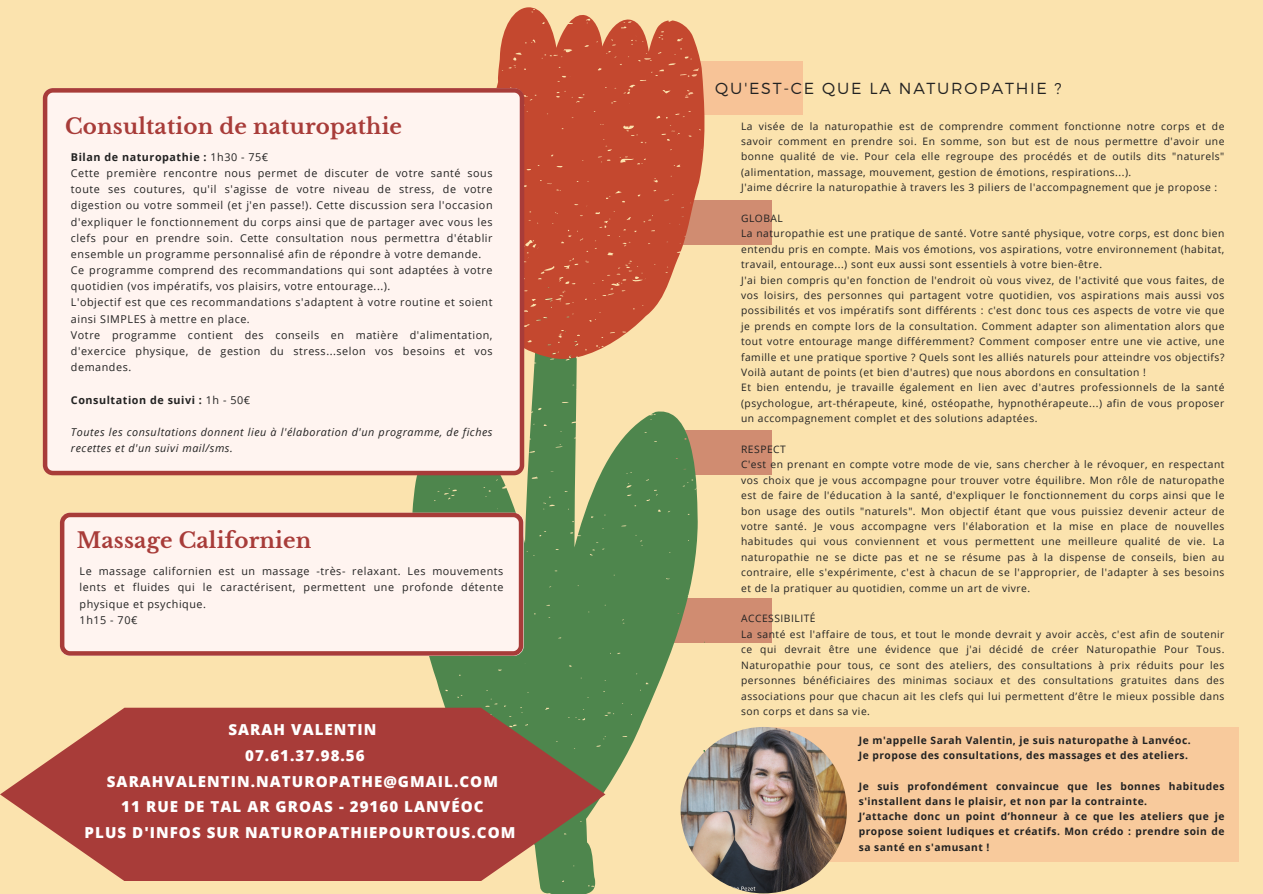
<style>
.page{position:relative;width:1263px;height:894px;background:#fff}
.page>*{position:absolute;margin:0;border:0;box-sizing:border-box;transform-origin:0 0}
.t1{font:700 21.45px "Libre Baskerville";letter-spacing:.01em;color:#a83c39}
.t2{font:300 16.05px "Montserrat";letter-spacing:.11em;color:#222}
.t3{font:800 15.15px "Open Sans";letter-spacing:.07em;color:#fff}
.t4{font:10.8px/16.2px "Open Sans";letter-spacing:.05em;color:#222;text-align:justify}
.t5{font:italic 10.8px/16.2px "Open Sans";letter-spacing:.05em;color:#222}
.t6{font:700 10.8px "Open Sans";letter-spacing:.05em;color:#222}
.t7{font:10.2px/15.5px "Open Sans";letter-spacing:.05em;color:#222;text-align:justify}
.t8{font:700 10.2px/15.3px "Open Sans";letter-spacing:.05em;color:#222}
.s1{font-weight:400}
</style>
<div class="page">
<div style="left:0;top:0;width:1263px;height:893px;background:#fbe3ae"></div>
<div style="left:677px;top:61px;width:126px;height:53px;background:#f7c397"></div>
<div style="left:657px;top:200px;width:115px;height:44px;background:#d08c71"></div>
<div style="left:657px;top:430px;width:115px;height:44px;background:#d08c71"></div>
<div style="left:644px;top:598px;width:128px;height:44px;background:#d08c71"></div>
<svg style="left:410px;top:446px;width:294px;height:447px;fill:#4e864d"></svg>
<svg style="left:496px;top:7px;width:208px;height:439px;fill:#c4482f"></svg>
<svg style="left:0;top:707px;width:605px;height:173px;background:#ab5749"></svg>
<div style="left:43px;top:88px;width:481px;height:387px;background:#fff4f0"></div>
<svg style="left:60px;top:512px;width:463px;height:143px;background:#f8e6e1"></svg>
<div style="left:767px;top:726px;width:471px;height:134px;background:#f8ca9c"></div>
<div style="left:695px;top:642px;width:18px;height:107px;background:#fbe3ae"></div>
<img style="left:681px;top:726px;width:166px;height:167px;border-radius:50%">
<p class="t1" style="left:65px;top:113px;width:339px">Consultation de naturopathie</p>
<p class="t6" style="left:71px;top:149px;width:199px">Bilan de naturopathie : <span class="s1">1h30 - 75€</span></p>
<p class="t4" style="left:71px;top:165px;width:423px">Cette première rencontre nous permet de discuter de votre santé sous toute ses coutures, qu'il s'agisse de votre niveau de stress, de votre digestion ou votre sommeil (et j'en passe!). Cette discussion sera l'occasion d'expliquer le fonctionnement du corps ainsi que de partager avec vous les clefs pour en prendre soin. Cette consultation nous permettra d'établir ensemble un programme personnalisé afin de répondre à votre demande.</p>
<p class="t4" style="left:71px;top:262px;width:423px">Ce programme comprend des recommandations qui sont adaptées à votre quotidien (vos impératifs, vos plaisirs, votre entourage...).</p>
<p class="t4" style="left:71px;top:294px;width:423px">L'objectif est que ces recommandations s'adaptent à votre routine et soient ainsi SIMPLES à mettre en place.</p>
<p class="t4" style="left:71px;top:326px;width:423px">Votre programme contient des conseils en matière d'alimentation, d'exercice physique, de gestion du stress...selon vos besoins et vos demandes.</p>
<p class="t6" style="left:71px;top:392px;width:181px">Consultation de suivi : <span class="s1">1h - 50€</span></p>
<p class="t5" style="left:71px;top:423px;width:423px">Toutes les consultations donnent lieu à l'élaboration d'un programme, de fiches recettes et d'un suivi mail/sms.</p>
<p class="t1" style="left:77px;top:526px;width:236px">Massage Californien</p>
<p class="t4" style="left:80px;top:562px;width:425px">Le massage californien est un massage -très- relaxant. Les mouvements lents et fluides qui le caractérisent, permettent une profonde détente physique et psychique.</p>
<p class="t4" style="left:80px;top:611px;width:59px">1h15 - 70€</p>
<p class="t3" style="left:228px;top:718px;width:149px">SARAH VALENTIN</p>
<p class="t3" style="left:245px;top:744px;width:121px">07.61.37.98.56</p>
<p class="t3" style="left:107px;top:770px;width:393px">SARAHVALENTIN.NATUROPATHE@GMAIL.COM</p>
<p class="t3" style="left:121px;top:796px;width:364px">11 RUE DE TAL AR GROAS - 29160 LANVÉOC</p>
<p class="t3" style="left:85px;top:821px;width:432px">PLUS D'INFOS SUR NATUROPATHIEPOURTOUS.COM</p>
<p class="t2" style="left:715px;top:77px;width:348px">QU'EST-CE QUE LA NATUROPATHIE ?</p>
<p class="t7" style="left:741px;top:118px;width:485px">La visée de la naturopathie est de comprendre comment fonctionne notre corps et de savoir comment en prendre soi. En somme, son but est de nous permettre d'avoir une bonne qualité de vie. Pour cela elle regroupe des procédés et de outils dits "naturels" (alimentation, massage, mouvement, gestion de émotions, respirations...).</p>
<p class="t7" style="left:741px;top:179px;width:478px">J'aime décrire la naturopathie à travers les 3 piliers de l'accompagnement que je propose :</p>
<p class="t7" style="left:741px;top:210px;width:43px">GLOBAL</p>
<p class="t7" style="left:741px;top:225px;width:485px">La naturopathie est une pratique de santé. Votre santé physique, votre corps, est donc bien entendu pris en compte. Mais vos émotions, vos aspirations, votre environnement (habitat, travail, entourage...) sont eux aussi sont essentiels à votre bien-être.</p>
<p class="t7" style="left:741px;top:272px;width:485px">J'ai bien compris qu'en fonction de l'endroit où vous vivez, de l'activité que vous faites, de vos loisirs, des personnes qui partagent votre quotidien, vos aspirations mais aussi vos possibilités et vos impératifs sont différents : c'est donc tous ces aspects de votre vie que je prends en compte lors de la consultation. Comment adapter son alimentation alors que tout votre entourage mange différemment? Comment composer entre une vie active, une famille et une pratique sportive ? Quels sont les alliés naturels pour atteindre vos objectifs?<br>Voilà autant de points (et bien d'autres) que nous abordons en consultation !</p>
<p class="t7" style="left:741px;top:379px;width:485px">Et bien entendu, je travaille également en lien avec d'autres professionnels de la santé (psychologue, art-thérapeute, kiné, ostéopathe, hypnothérapeute...) afin de vous proposer un accompagnement complet et des solutions adaptées.</p>
<p class="t7" style="left:741px;top:441px;width:46px">RESPECT</p>
<p class="t7" style="left:741px;top:456px;width:485px">C'est en prenant en compte votre mode de vie, sans chercher à le révoquer, en respectant vos choix que je vous accompagne pour trouver votre équilibre. Mon rôle de naturopathe est de faire de l'éducation à la santé, d'expliquer le fonctionnement du corps ainsi que le bon usage des outils "naturels". Mon objectif étant que vous puissiez devenir acteur de votre santé. Je vous accompagne vers l'élaboration et la mise en place de nouvelles habitudes qui vous conviennent et vous permettent une meilleure qualité de vie. La naturopathie ne se dicte pas et ne se résume pas à la dispense de conseils, bien au contraire, elle s'expérimente, c'est à chacun de se l'approprier, de l'adapter à ses besoins et de la pratiquer au quotidien, comme un art de vivre.</p>
<p class="t7" style="left:741px;top:610px;width:76px">ACCESSIBILITÉ</p>
<p class="t7" style="left:741px;top:626px;width:485px">La santé est l'affaire de tous, et tout le monde devrait y avoir accès, c'est afin de soutenir ce qui devrait être une évidence que j'ai décidé de créer Naturopathie Pour Tous.<br>Naturopathie pour tous, ce sont des ateliers, des consultations à prix réduits pour les personnes bénéficiaires des minimas sociaux et des consultations gratuites dans des associations pour que chacun ait les clefs qui lui permettent d’être le mieux possible dans son corps et dans sa vie.</p>
<p class="t8" style="left:859px;top:732px;width:333px">Je m'appelle Sarah Valentin, je suis naturopathe à Lanvéoc.</p>
<p class="t8" style="left:859px;top:747px;width:331px">Je propose des consultations, des massages et des ateliers.</p>
<p class="t8" style="left:859px;top:777px;width:367px">Je suis profondément convaincue que les bonnes habitudes s'installent dans le plaisir, et non par la contrainte.</p>
<p class="t8" style="left:859px;top:808px;width:367px;text-align:justify">J’attache donc un point d’honneur à ce que les ateliers que je propose soient ludiques et créatifs. Mon crédo : prendre soin de sa santé en s'amusant !</p>
</div>
